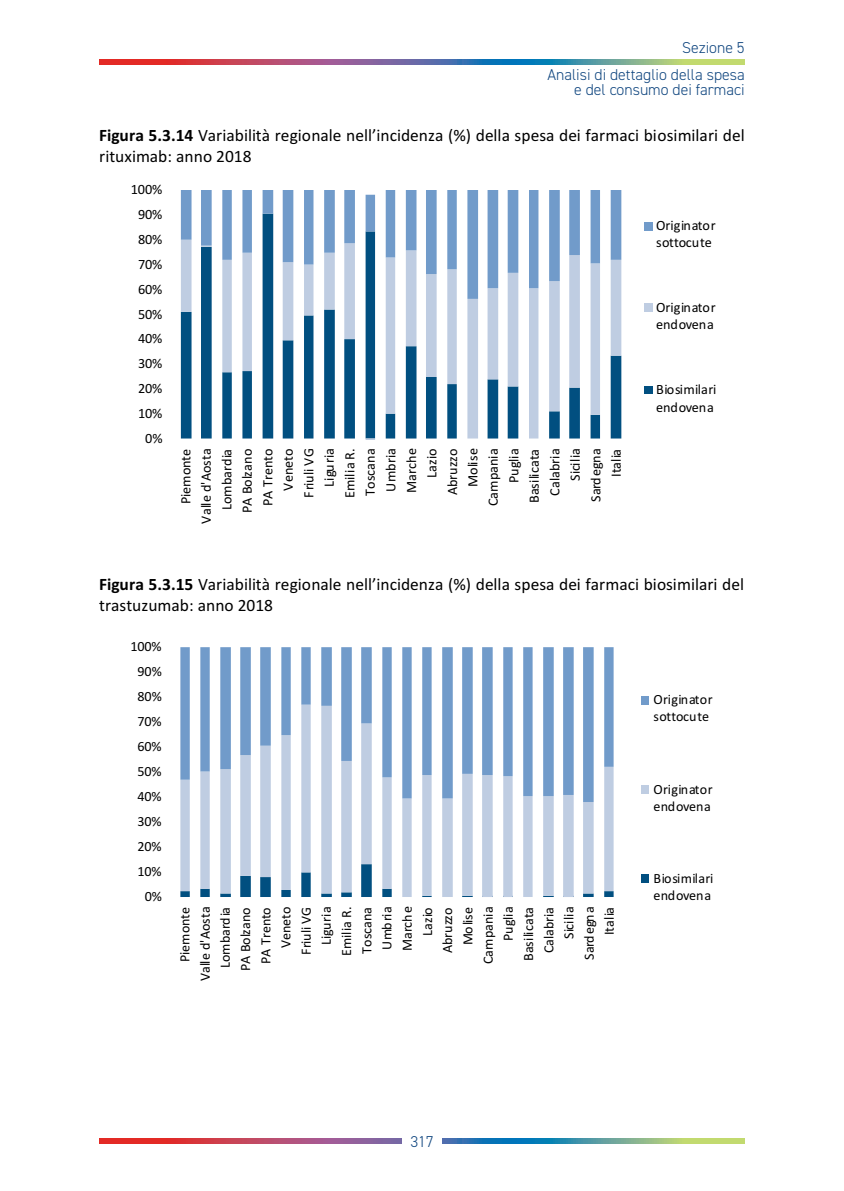
<style>
.page{position:relative;width:844px;height:1191px;background:#fff}
.page>*{position:absolute;margin:0;border:0;box-sizing:border-box;transform-origin:0 0}
.t1{font:17.5px/21.3px "Calibri";color:#000}
.t2{font:300 15.75px/26.8px "DIN2014";color:#114780;text-align:right}
.t3{font:14.35px "Calibri";color:#000}
.t4{font:14.17px/20.5px "Calibri";color:#000}
.t5{font:14.17px "Calibri";letter-spacing:.02em;color:#000}
.t6{font:14px "Calibri";letter-spacing:.005em;color:#000}
.s1{font-weight:700}
</style>
<div class="page">
<svg style="left:181px;top:299px;width:440px;height:141px"></svg>
<svg style="left:181px;top:190px;width:440px;height:109px"></svg>
<div style="left:643px;top:222px;width:9px;height:8px;background:#719bca"></div>
<div style="left:643px;top:304px;width:9px;height:8px;background:#bfcde2"></div>
<div style="left:643px;top:386px;width:9px;height:7px;background:#014f80"></div>
<svg style="left:180px;top:802px;width:433px;height:95px"></svg>
<svg style="left:180px;top:647px;width:433px;height:155px"></svg>
<div style="left:641px;top:696px;width:7px;height:8px;background:#719bca"></div>
<div style="left:641px;top:785px;width:7px;height:8px;background:#bfcde2"></div>
<div style="left:641px;top:874px;width:7px;height:9px;background:#014f80"></div>
<svg style="left:99px;top:1138px;width:645px;height:5px"></svg>
<div style="left:402px;top:1131px;width:39px;height:20px;background:#fff"></div>
<svg style="left:99px;top:60px;width:645px;height:4px"></svg>
<p class="t2" style="left:547px;top:35px;width:199px">Sezione 5<br>Analisi di dettaglio della spesa</p>
<p class="t2" style="left:574px;top:78px;width:172px">e del consumo dei farmaci</p>
<p class="t1" style="left:99px;top:124px;width:646px"><span class="s1">Figura 5.3.14</span> Variabilità regionale nell’incidenza (%) della spesa dei farmaci biosimilari del rituximab: anno 2018</p>
<p class="t3" style="left:131px;top:179px;width:33px">100%</p>
<p class="t4" style="left:138px;top:204px;width:26px">90%</p>
<p class="t4" style="left:138px;top:228px;width:26px">80%</p>
<p class="t4" style="left:138px;top:253px;width:26px">70%</p>
<p class="t4" style="left:138px;top:278px;width:26px">60%</p>
<p class="t4" style="left:138px;top:303px;width:26px">50%</p>
<p class="t4" style="left:138px;top:328px;width:26px">40%</p>
<p class="t4" style="left:138px;top:353px;width:26px">30%</p>
<p class="t4" style="left:138px;top:378px;width:26px">20%</p>
<p class="t3" style="left:138px;top:403px;width:26px">10%</p>
<p class="t4" style="left:145px;top:428px;width:19px">0%</p>
<p class="t4" style="left:175px;top:524px;width:77px;text-align:right;rotate:-90deg">Piemonte<br>Valle d'Aosta<br>Lombardia<br>PA Bolzano<br>PA Trento<br>Veneto<br>Friuli VG<br>Liguria<br>Emilia R.<br>Toscana<br>Umbria<br>Marche<br>Lazio<br>Abruzzo<br>Molise<br>Campania<br>Puglia<br>Basilicata<br>Calabria<br>Sicilia<br>Sardegna<br>Italia</p>
<p class="t4" style="left:656px;top:216px;width:61px;line-height:17.3px">Originator sottocute</p>
<p class="t4" style="left:656px;top:298px;width:61px;line-height:17.3px">Originator endovena</p>
<p class="t4" style="left:656px;top:380px;width:62px;line-height:17.3px">Biosimilari endovena</p>
<p class="t1" style="left:99px;top:572px;width:646px"><span class="s1">Figura 5.3.15</span> Variabilità regionale nell’incidenza (%) della spesa dei farmaci biosimilari del trastuzumab: anno 2018</p>
<p class="t4" style="left:130px;top:635px;width:33px">100%</p>
<p class="t4" style="left:137px;top:661px;width:26px">90%</p>
<p class="t4" style="left:137px;top:686px;width:26px">80%</p>
<p class="t4" style="left:137px;top:711px;width:26px">70%</p>
<p class="t4" style="left:137px;top:736px;width:26px">60%</p>
<p class="t4" style="left:137px;top:761px;width:26px">50%</p>
<p class="t4" style="left:137px;top:786px;width:26px">40%</p>
<p class="t4" style="left:137px;top:811px;width:26px">30%</p>
<p class="t4" style="left:137px;top:836px;width:26px">20%</p>
<p class="t4" style="left:137px;top:861px;width:26px">10%</p>
<p class="t4" style="left:145px;top:886px;width:19px">0%</p>
<p class="t6" style="left:175px;top:962px;width:57px;rotate:-90deg">Piemonte</p>
<p class="t4" style="left:194px;top:981px;width:76px;rotate:-90deg">Valle d'Aosta</p>
<p class="t6" style="left:215px;top:968px;width:62px;rotate:-90deg">Lombardia</p>
<p class="t4" style="left:235px;top:971px;width:65px;rotate:-90deg">PA Bolzano</p>
<p class="t6" style="left:256px;top:964px;width:58px;rotate:-90deg">PA Trento</p>
<p class="t4" style="left:275px;top:948px;width:43px;rotate:-90deg">Veneto</p>
<p class="t6" style="left:296px;top:955px;width:50px;rotate:-90deg">Friuli VG</p>
<p class="t4" style="left:315px;top:945px;width:40px;rotate:-90deg">Liguria</p>
<p class="t6" style="left:337px;top:956px;width:51px;rotate:-90deg">Emilia R.</p>
<p class="t4" style="left:356px;top:953px;width:48px;rotate:-90deg">Toscana</p>
<p class="t6" style="left:377px;top:949px;width:45px;rotate:-90deg">Umbria</p>
<p class="t4" style="left:396px;top:951px;width:46px;rotate:-90deg">Marche</p>
<p class="t6" style="left:417px;top:935px;width:30px;rotate:-90deg">Lazio</p>
<p class="t4" style="left:437px;top:953px;width:48px;rotate:-90deg">Abruzzo</p>
<p class="t6" style="left:458px;top:945px;width:40px;rotate:-90deg">Molise</p>
<p class="t5" style="left:478px;top:964px;width:59px;rotate:-90deg">Campania</p>
<p class="t6" style="left:498px;top:941px;width:36px;rotate:-90deg">Puglia</p>
<p class="t5" style="left:518px;top:960px;width:55px;rotate:-90deg">Basilicata</p>
<p class="t6" style="left:539px;top:953px;width:48px;rotate:-90deg">Calabria</p>
<p class="t5" style="left:559px;top:939px;width:34px;rotate:-90deg">Sicilia</p>
<p class="t6" style="left:579px;top:960px;width:55px;rotate:-90deg">Sardegna</p>
<p class="t4" style="left:598px;top:935px;width:29px;rotate:-90deg">Italia</p>
<p class="t4" style="left:653px;top:690px;width:61px;line-height:17.2px">Originator sottocute</p>
<p class="t4" style="left:653px;top:780px;width:61px;line-height:17.3px">Originator endovena</p>
<p class="t4" style="left:653px;top:869px;width:61px;line-height:17.2px">Biosimilari endovena</p>
<p class="t2" style="left:410px;top:1129px;width:25px">317</p>
</div>
